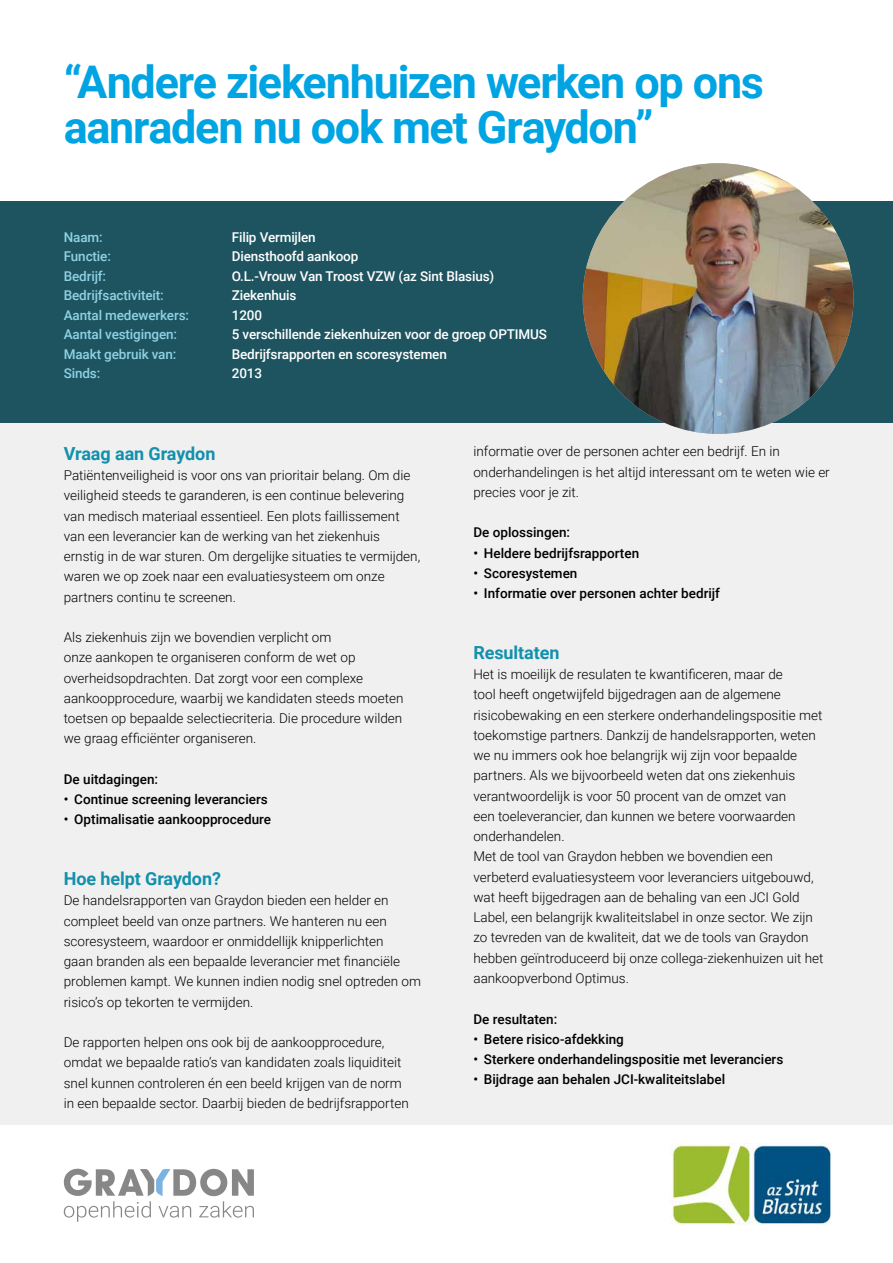
<style>
.page{position:relative;width:893px;height:1263px;background:#fff}
.page>*{position:absolute;margin:0;border:0;box-sizing:border-box;transform-origin:0 0}
.t1{font:700 45px/45px "Roboto";letter-spacing:-.03em;color:#00a4e2}
.t2{font:700 18px "Roboto";letter-spacing:-.005em;color:#1290ac}
.t3{font:300 13.5px/20.2px "Roboto";color:#000}
.t4{font:500 13.5px "Roboto";color:#000}
.t5{font:500 13.5px "Roboto";letter-spacing:-.01em;color:#fff}
.t6{font:500 13.5px "Roboto";letter-spacing:-.01em;color:#8fd1e3}
</style>
<div class="page">
<div style="left:0;top:201px;width:893px;height:225px;background:#1d5460"></div>
<div style="left:0;top:423px;width:893px;height:702px;background:#f0f0f0"></div>
<img style="left:583px;top:163px;width:270px;height:271px;border-radius:135px">
<img style="left:670px;top:1143px;width:162px;height:82px">
<svg style="left:63px;top:1168px;width:191px;height:54px"></svg>
<h1 class="t1" style="left:64px;top:57px;width:702px">“Andere ziekenhuizen werken op ons aanraden nu ook met Graydon”</h1>
<p class="t6" style="left:64px;top:228px;width:40px">Naam:</p>
<p class="t5" style="left:232px;top:228px;width:86px">Filip Vermijlen</p>
<p class="t6" style="left:64px;top:247px;width:49px">Functie:</p>
<p class="t5" style="left:232px;top:247px;width:128px">Diensthoofd aankoop</p>
<p class="t6" style="left:64px;top:267px;width:44px">Bedrijf:</p>
<p class="t5" style="left:232px;top:267px;width:264px">O.L.-Vrouw Van Troost VZW (az Sint Blasius)</p>
<p class="t6" style="left:64px;top:286px;width:101px">Bedrijfsactiviteit:</p>
<p class="t5" style="left:232px;top:286px;width:66px">Ziekenhuis</p>
<p class="t6" style="left:64px;top:306px;width:127px">Aantal medewerkers:</p>
<p class="t5" style="left:232px;top:306px;width:32px">1200</p>
<p class="t6" style="left:64px;top:325px;width:115px">Aantal vestigingen:</p>
<p class="t5" style="left:232px;top:325px;width:317px">5 verschillende ziekenhuizen voor de groep OPTIMUS</p>
<p class="t6" style="left:64px;top:345px;width:114px">Maakt gebruik van:</p>
<p class="t5" style="left:232px;top:345px;width:217px">Bedrijfsrapporten en scoresystemen</p>
<p class="t6" style="left:64px;top:364px;width:38px">Sinds:</p>
<p class="t5" style="left:232px;top:364px;width:32px">2013</p>
<h2 class="t2" style="left:64px;top:441px;width:153px">Vraag aan Graydon</h2>
<p class="t3" style="left:64px;top:465px;width:358px">Patiëntenveiligheid is voor ons van prioritair belang. Om die veiligheid steeds te garanderen, is een continue belevering van medisch materiaal essentieel. Een plots faillissement van een leverancier kan de werking van het ziekenhuis ernstig in de war sturen. Om dergelijke situaties te vermijden, waren we op zoek naar een evaluatiesysteem om onze partners continu te screenen.</p>
<p class="t3" style="left:64px;top:627px;width:341px">Als ziekenhuis zijn we bovendien verplicht om<br>onze aankopen te organiseren conform de wet op overheidsopdrachten. Dat zorgt voor een complexe aankoopprocedure, waarbij we kandidaten steeds moeten toetsen op bepaalde selectiecriteria. Die procedure wilden we graag efficiënter organiseren.</p>
<p class="t4" style="left:64px;top:769px;width:96px">De uitdagingen:</p>
<p class="t4" style="left:64px;top:790px;width:205px">• Continue screening leveranciers</p>
<p class="t4" style="left:64px;top:810px;width:209px">• Optimalisatie aankoopprocedure</p>
<h2 class="t2" style="left:64px;top:866px;width:159px">Hoe helpt Graydon?</h2>
<p class="t3" style="left:64px;top:890px;width:359px">De handelsrapporten van Graydon bieden een helder en compleet beeld van onze partners. We hanteren nu een scoresysteem, waardoor er onmiddellijk knipperlichten<br>gaan branden als een bepaalde leverancier met financiële problemen kampt. We kunnen indien nodig snel optreden om risico’s op tekorten te vermijden.</p>
<p class="t3" style="left:64px;top:1032px;width:346px">De rapporten helpen ons ook bij de aankoopprocedure, omdat we bepaalde ratio’s van kandidaten zoals liquiditeit snel kunnen controleren én een beeld krijgen van de norm in een bepaalde sector. Daarbij bieden de bedrijfsrapporten</p>
<p class="t3" style="left:473px;top:441px;width:358px">informatie over de personen achter een bedrijf. En in onderhandelingen is het altijd interessant om te weten wie er precies voor je zit.</p>
<p class="t4" style="left:473px;top:523px;width:98px">De oplossingen:</p>
<p class="t4" style="left:473px;top:543px;width:167px">• Heldere bedrijfsrapporten</p>
<p class="t4" style="left:473px;top:564px;width:106px">• Scoresystemen</p>
<p class="t4" style="left:473px;top:584px;width:248px">• Informatie over personen achter bedrijf</p>
<h2 class="t2" style="left:473px;top:640px;width:88px">Resultaten</h2>
<p class="t3" style="left:473px;top:664px;width:352px">Het is moeilijk de resulaten te kwantificeren, maar de<br>tool heeft ongetwijfeld bijgedragen aan de algemene risicobewaking en een sterkere onderhandelingspositie met toekomstige partners. Dankzij de handelsrapporten, weten we nu immers ook hoe belangrijk wij zijn voor bepaalde partners. Als we bijvoorbeeld weten dat ons ziekenhuis verantwoordelijk is voor 50 procent van de omzet van<br>een toeleverancier, dan kunnen we betere voorwaarden onderhandelen.<br>Met de tool van Graydon hebben we bovendien een verbeterd evaluatiesysteem voor leveranciers uitgebouwd, wat heeft bijgedragen aan de behaling van een JCI Gold Label, een belangrijk kwaliteitslabel in onze sector. We zijn zo tevreden van de kwaliteit, dat we de tools van Graydon hebben geïntroduceerd bij onze collega-ziekenhuizen uit het aankoopverbond Optimus.</p>
<p class="t4" style="left:473px;top:1009px;width:85px">De resultaten:</p>
<p class="t4" style="left:473px;top:1029px;width:152px">• Betere risico-afdekking</p>
<p class="t4" style="left:473px;top:1050px;width:311px">• Sterkere onderhandelingspositie met leveranciers</p>
<p class="t4" style="left:473px;top:1070px;width:253px">• Bijdrage aan behalen JCI-kwaliteitslabel</p>
</div>
